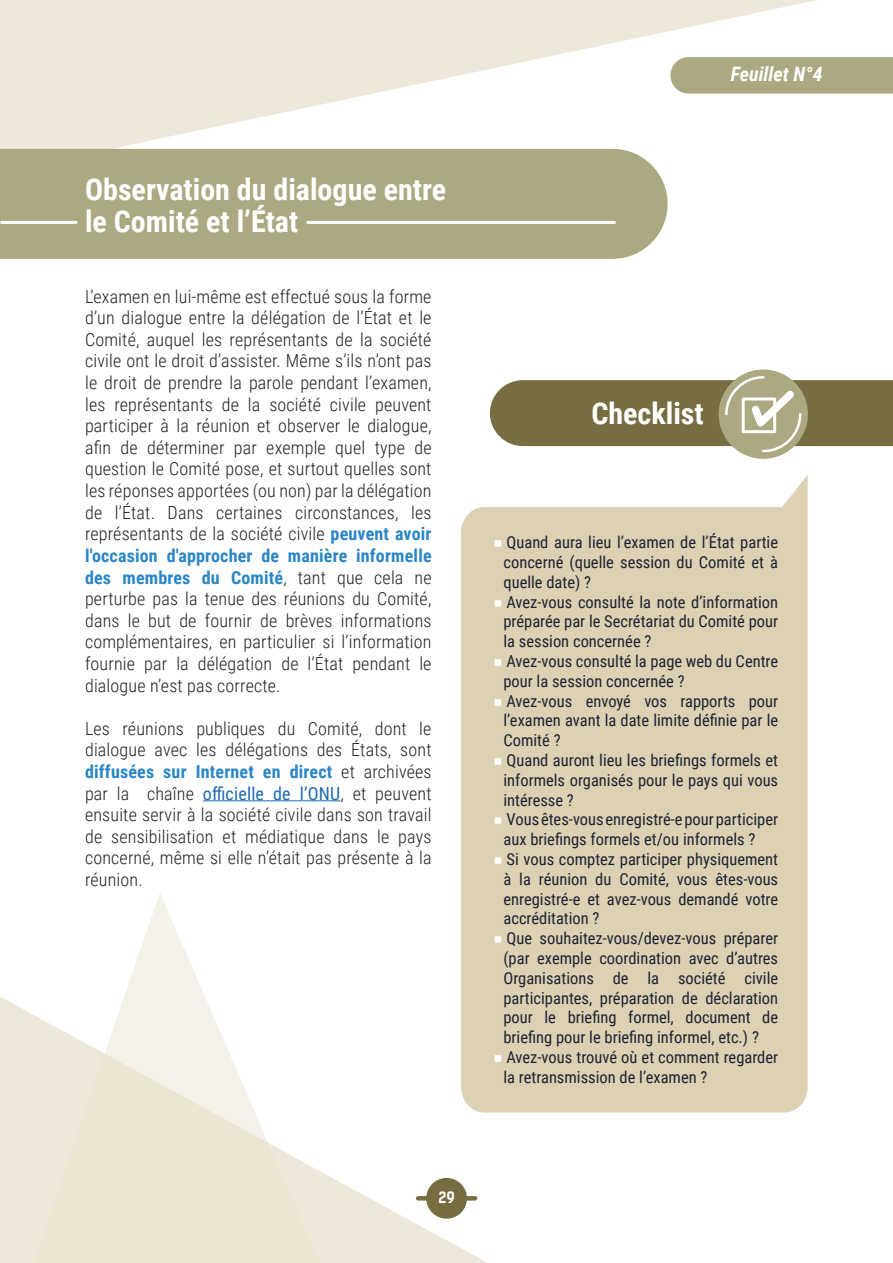
<style>
.page{position:relative;width:893px;height:1263px;background:#fff}
.page>*{position:absolute;margin:0;border:0;box-sizing:border-box;transform-origin:0 0}
.t1{font:700 30px/31.5px "Roboto Condensed";color:#fff}
.t2{font:italic 700 19.8px "Roboto Condensed";color:#fff}
.t3{font:300 18px/21.6px "Roboto Condensed";letter-spacing:.01em;color:#231f20;text-align:justify}
.t4{font:16.5px/19.8px "Roboto Condensed";color:#1d2132;text-align:justify}
.t5{font:700 15px "Kelson Sans";color:#fff}
.s1{font-weight:700;color:#2a86c7}
.s2{font-weight:400;color:#1b69b4}
.s3{font-family:"Montserrat";font-weight:700;color:#fff}
</style>
<div class="page">
<svg style="left:0;top:0;width:816px;height:149px;fill:#ede8d9"></svg>
<svg style="left:329px;top:1112px;width:198px;height:151px"></svg>
<svg style="left:43px;top:893px;width:286px;height:370px"></svg>
<div style="left:719px;top:369px;width:89px;height:90px;background:#aca882;border-radius:50%"></div>
<svg style="left:490px;top:375px;width:403px;height:78px"></svg>
<div style="left:461px;top:475px;width:347px;height:637px;background:#dcd2b3"></div>
<div style="left:0;top:149px;width:668px;height:110px;background:#aca882"></div>
<hr style="left:2px;top:221px;width:74px;height:3px;background:#fff">
<hr style="left:308px;top:221px;width:306px;height:3px;background:#fff">
<div style="left:426px;top:1178px;width:41px;height:41px;background:#766e41;border-radius:50%"></div>
<hr style="left:418px;top:1196px;width:57px;height:4px;background:#766e41">
<svg style="left:670px;top:57px;width:223px;height:37px;background:#aeaa86"></svg>
<hr style="left:203px;top:800px;width:137px;height:1px;background:#1b69b4">
<h1 class="t1" style="left:85px;top:172px;width:362px">Observation du dialogue entre le Comité et l’État</h1>
<p class="t3" style="left:85px;top:285px;width:348px">L’examen en lui-même est effectué sous la forme d’un dialogue entre la délégation de l’État et le Comité, auquel les représentants de la société civile ont le droit d’assister. Même s’ils n’ont pas le droit de prendre la parole pendant l’examen, les représentants de la société civile peuvent participer à la réunion et observer le dialogue, afin de déterminer par exemple quel type de question le Comité pose, et surtout quelles sont les réponses apportées (ou non) par la délégation de l’État. Dans certaines circonstances, les représentants de la société civile <span class="s1">peuvent avoir l'occasion d'approcher de manière informelle des membres du Comité</span>, tant que cela ne perturbe pas la tenue des réunions du Comité, dans le but de fournir de brèves informations complémentaires, en particulier si l’information fournie par la délégation de l’État pendant le dialogue n’est pas correcte.</p>
<p class="t3" style="left:85px;top:717px;width:348px">Les réunions publiques du Comité, dont le dialogue avec les délégations des États, sont <span class="s1">diffusées sur Internet en direct</span> et archivées par la chaîne <span class="s2">officielle de l’ONU</span>, et peuvent ensuite servir à la société civile dans son travail de sensibilisation et médiatique dans le pays concerné, même si elle n’était pas présente à la réunion.</p>
<p class="t2" style="left:731px;top:60px;width:93px">Feuillet N°4</p>
<h1 class="t1" style="left:591px;top:396px;width:114px">Checklist</h1>
<p class="t4" style="left:503px;top:532px;width:276px;text-indent:-10px"><span class="s3">■</span> Quand aura lieu l’examen de l’État partie concerné (quelle session du Comité et à quelle date) ?</p>
<p class="t4" style="left:503px;top:591px;width:276px;text-indent:-10px"><span class="s3">■</span> Avez-vous consulté la note d’information préparée par le Secrétariat du Comité pour la session concernée ?</p>
<p class="t4" style="left:503px;top:651px;width:276px;text-indent:-10px"><span class="s3">■</span> Avez-vous consulté la page web du Centre pour la session concernée ?</p>
<p class="t4" style="left:503px;top:690px;width:276px;text-indent:-10px"><span class="s3">■</span> Avez-vous envoyé vos rapports pour l’examen avant la date limite définie par le Comité ?</p>
<p class="t4" style="left:503px;top:750px;width:276px;text-indent:-10px"><span class="s3">■</span> Quand auront lieu les briefings formels et informels organisés pour le pays qui vous intéresse ?</p>
<p class="t4" style="left:503px;top:809px;width:276px;text-indent:-10px"><span class="s3">■</span> Vous êtes-vous enregistré-e pour participer aux briefings formels et/ou informels ?</p>
<p class="t4" style="left:503px;top:849px;width:276px;text-indent:-10px"><span class="s3">■</span> Si vous comptez participer physiquement à la réunion du Comité, vous êtes-vous enregistré-e et avez-vous demandé votre accréditation ?</p>
<p class="t4" style="left:503px;top:928px;width:276px;text-indent:-10px"><span class="s3">■</span> Que souhaitez-vous/devez-vous préparer (par exemple coordination avec d’autres Organisations de la société civile participantes, préparation de déclaration pour le briefing formel, document de briefing pour le briefing informel, etc.) ?</p>
<p class="t4" style="left:503px;top:1047px;width:276px;text-indent:-10px"><span class="s3">■</span> Avez-vous trouvé où et comment regarder la retransmission de l’examen ?</p>
<p class="t5" style="left:439px;top:1188px;width:18px">29</p>
</div>
